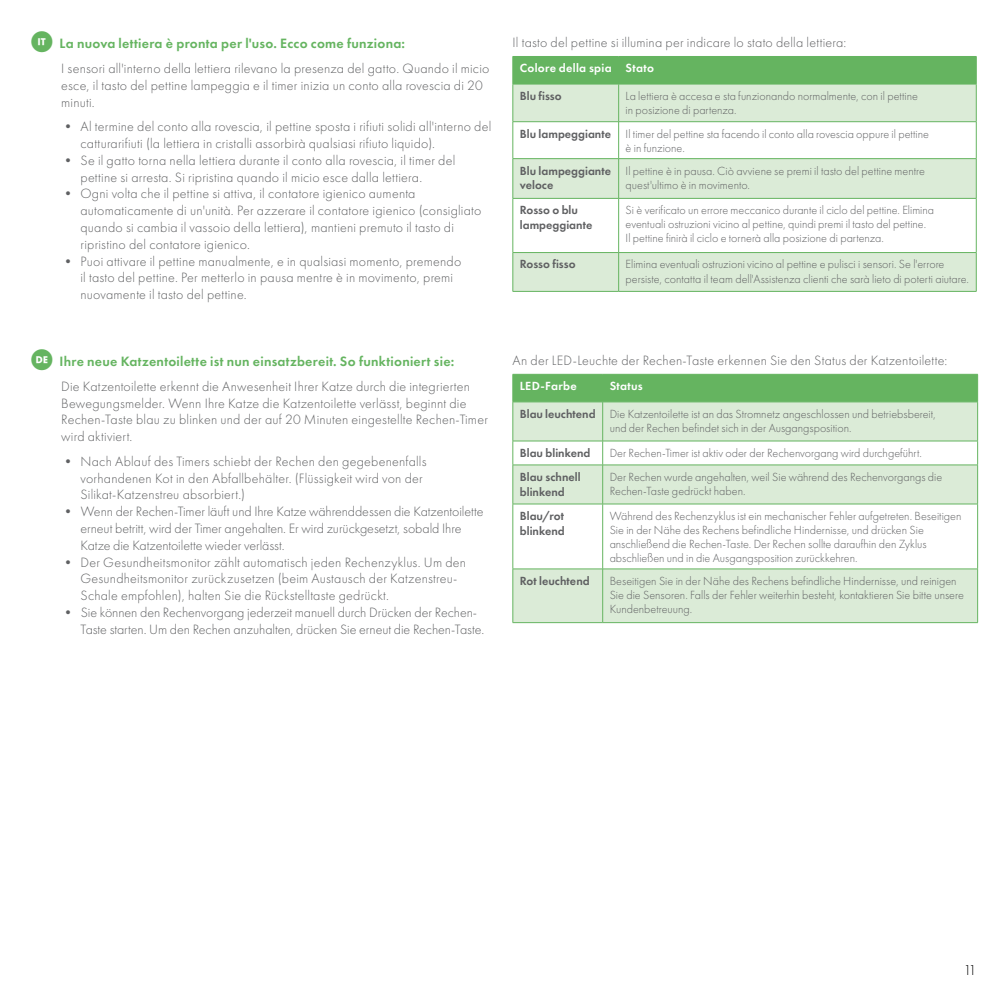
<style>
.page{position:relative;width:1008px;height:1008px;background:#fff}
.page>*{position:absolute;margin:0;border:0;box-sizing:border-box;transform-origin:0 0}
.t1{font:14.88px "Futura PT Light";color:#000}
.t2{font:14px/16.8px "Futura PT Light";letter-spacing:.015em;color:#5f6062}
.t3{font:14px/16.8px "Futura PT Light";letter-spacing:-.005em;color:#5f6062}
.t4{font:14px "Futura PT Demi";letter-spacing:.02em;color:#65b460}
.t5{font:12.25px/14px "Futura PT Light";color:#5f6062}
.t6{font:12.25px/14.7px "Futura PT Demi";color:#5f6062}
.t7{font:12.25px "Futura PT Demi";letter-spacing:.02em;color:#fff}
.s1{font-family:"Futura PT Demi"}
</style>
<div class="page">
<svg style="left:514px;top:85px;width:462px;height:206px;fill:#dbebd7"></svg>
<hr style="left:513px;top:84px;width:1px;height:37px;background:#65b460">
<hr style="left:618px;top:84px;width:1px;height:37px;background:#65b460">
<hr style="left:976px;top:84px;width:1px;height:37px;background:#65b460">
<hr style="left:513px;top:121px;width:106px;height:1px;background:#65b460">
<hr style="left:513px;top:122px;width:1px;height:36px;background:#65b460">
<hr style="left:619px;top:121px;width:357px;height:1px;background:#65b460">
<hr style="left:618px;top:122px;width:1px;height:36px;background:#65b460">
<hr style="left:976px;top:122px;width:1px;height:36px;background:#65b460">
<hr style="left:513px;top:158px;width:106px;height:1px;background:#65b460">
<hr style="left:513px;top:159px;width:1px;height:39px;background:#65b460">
<hr style="left:619px;top:158px;width:357px;height:1px;background:#65b460">
<hr style="left:618px;top:159px;width:1px;height:39px;background:#65b460">
<hr style="left:976px;top:159px;width:1px;height:39px;background:#65b460">
<hr style="left:513px;top:198px;width:106px;height:1px;background:#65b460">
<hr style="left:513px;top:199px;width:1px;height:53px;background:#65b460">
<hr style="left:619px;top:198px;width:357px;height:1px;background:#65b460">
<hr style="left:618px;top:199px;width:1px;height:53px;background:#65b460">
<hr style="left:976px;top:199px;width:1px;height:53px;background:#65b460">
<hr style="left:513px;top:252px;width:106px;height:1px;background:#65b460">
<hr style="left:513px;top:253px;width:1px;height:38px;background:#65b460">
<hr style="left:619px;top:252px;width:357px;height:1px;background:#65b460">
<hr style="left:618px;top:253px;width:1px;height:38px;background:#65b460">
<hr style="left:976px;top:253px;width:1px;height:38px;background:#65b460">
<hr style="left:513px;top:291px;width:106px;height:1px;background:#65b460">
<hr style="left:619px;top:291px;width:357px;height:1px;background:#65b460">
<div style="left:513px;top:56px;width:464px;height:28px;background:#65b460"></div>
<hr style="left:513px;top:84px;width:106px;height:1px;background:#65b460">
<hr style="left:619px;top:84px;width:357px;height:1px;background:#65b460">
<svg style="left:514px;top:403px;width:463px;height:219px;fill:#dbebd7"></svg>
<hr style="left:513px;top:402px;width:1px;height:39px;background:#65b460">
<hr style="left:602px;top:402px;width:1px;height:39px;background:#65b460">
<hr style="left:977px;top:402px;width:1px;height:39px;background:#65b460">
<hr style="left:513px;top:441px;width:90px;height:1px;background:#65b460">
<svg style="left:513px;top:441px;width:1px;height:24px"></svg>
<hr style="left:603px;top:441px;width:375px;height:1px;background:#65b460">
<svg style="left:602px;top:441px;width:1px;height:24px"></svg>
<svg style="left:977px;top:441px;width:1px;height:24px"></svg>
<hr style="left:513px;top:465px;width:90px;height:1px;background:#65b460">
<hr style="left:513px;top:465px;width:1px;height:39px;background:#65b460">
<hr style="left:603px;top:465px;width:375px;height:1px;background:#65b460">
<hr style="left:602px;top:465px;width:1px;height:39px;background:#65b460">
<hr style="left:977px;top:465px;width:1px;height:39px;background:#65b460">
<hr style="left:513px;top:504px;width:90px;height:1px;background:#65b460">
<hr style="left:513px;top:504px;width:1px;height:65px;background:#65b460">
<hr style="left:603px;top:504px;width:375px;height:1px;background:#65b460">
<hr style="left:602px;top:504px;width:1px;height:65px;background:#65b460">
<hr style="left:977px;top:504px;width:1px;height:65px;background:#65b460">
<hr style="left:513px;top:569px;width:90px;height:1px;background:#65b460">
<hr style="left:513px;top:569px;width:1px;height:53px;background:#65b460">
<hr style="left:603px;top:569px;width:375px;height:1px;background:#65b460">
<hr style="left:602px;top:569px;width:1px;height:53px;background:#65b460">
<hr style="left:977px;top:569px;width:1px;height:53px;background:#65b460">
<hr style="left:513px;top:622px;width:90px;height:1px;background:#65b460">
<hr style="left:603px;top:622px;width:375px;height:1px;background:#65b460">
<div style="left:513px;top:374px;width:465px;height:28px;background:#65b460"></div>
<hr style="left:513px;top:402px;width:90px;height:1px;background:#65b460">
<hr style="left:603px;top:402px;width:375px;height:1px;background:#65b460">
<p class="t4" style="left:60px;top:35px;width:347px">La nuova lettiera è pronta per l'uso. Ecco come funziona:</p>
<p class="t2" style="left:61px;top:60px;width:430px">I sensori all'interno della lettiera rilevano la presenza del gatto. Quando il micio esce, il tasto del pettine lampeggia e il timer inizia un conto alla rovescia di 20 minuti.</p>
<p class="t2" style="left:80px;top:118px;width:412px;text-indent:-19px">• Al termine del conto alla rovescia, il pettine sposta i rifiuti solidi all'interno del catturarifiuti (la lettiera in cristalli assorbirà qualsiasi rifiuto liquido).</p>
<p class="t2" style="left:80px;top:152px;width:376px;text-indent:-19px">• Se il gatto torna nella lettiera durante il conto alla rovescia, il timer del pettine si arresta. Si ripristina quando il micio esce dalla lettiera.</p>
<p class="t2" style="left:80px;top:185px;width:402px;text-indent:-19px">• Ogni volta che il pettine si attiva, il contatore igienico aumenta automaticamente di un'unità. Per azzerare il contatore igienico (consigliato quando si cambia il vassoio della lettiera), mantieni premuto il tasto di ripristino del contatore igienico.</p>
<p class="t2" style="left:80px;top:253px;width:382px;text-indent:-19px">• Puoi attivare il pettine manualmente, e in qualsiasi momento, premendo il tasto del pettine. Per metterlo in pausa mentre è in movimento, premi nuovamente il tasto del pettine.</p>
<p class="t4" style="left:60px;top:353px;width:396px">Ihre neue Katzentoilette ist nun einsatzbereit. So funktioniert sie:</p>
<p class="t2" style="left:61px;top:378px;width:428px">Die Katzentoilette erkennt die Anwesenheit Ihrer Katze durch die integrierten Bewegungsmelder. Wenn Ihre Katze die Katzentoilette verlässt, beginnt die Rechen-Taste blau zu blinken und der auf 20 Minuten eingestellte Rechen-Timer wird aktiviert.</p>
<p class="t2" style="left:80px;top:453px;width:347px;text-indent:-19px">• Nach Ablauf des Timers schiebt der Rechen den gegebenenfalls vorhandenen Kot in den Abfallbehälter. (Flüssigkeit wird von der<br>Silikat-Katzenstreu absorbiert.)</p>
<p class="t3" style="left:80px;top:503px;width:405px;text-indent:-19px">• Wenn der Rechen-Timer läuft und Ihre Katze währenddessen die Katzentoilette erneut betritt, wird der Timer angehalten. Er wird zurückgesetzt, sobald Ihre<br>Katze die Katzentoilette wieder verlässt.</p>
<p class="t2" style="left:80px;top:554px;width:387px;text-indent:-19px">• Der Gesundheitsmonitor zählt automatisch jeden Rechenzyklus. Um den<br>Gesundheitsmonitor zurückzusetzen (beim Austausch der Katzenstreu-<br>Schale empfohlen), halten Sie die Rückstelltaste gedrückt.</p>
<p class="t3" style="left:80px;top:604px;width:405px;text-indent:-19px">• Sie können den Rechenvorgang jederzeit manuell durch Drücken der Rechen-<br>Taste starten. Um den Rechen anzuhalten, drücken Sie erneut die Rechen-Taste.</p>
<p class="t2" style="left:513px;top:34px;width:335px">Il tasto del pettine si illumina per indicare lo stato della lettiera:</p>
<p class="t7" style="left:520px;top:61px;width:136px">Colore della spia Stato</p>
<p class="t6" style="left:520px;top:88px;width:43px">Blu fisso</p>
<p class="t5" style="left:626px;top:89px;width:294px">La lettiera è accesa e sta funzionando normalmente, con il pettine in posizione di partenza.</p>
<p class="t5" style="left:626px;top:127px;width:305px;text-indent:-106px"><span class="s1">Blu lampeggiante</span> Il timer del pettine sta facendo il conto alla rovescia oppure il pettine è in funzione.</p>
<p class="t6" style="left:520px;top:163px;width:93px">Blu lampeggiante veloce</p>
<p class="t5" style="left:626px;top:164px;width:301px">Il pettine è in pausa. Ciò avviene se premi il tasto del pettine mentre quest'ultimo è in movimento.</p>
<p class="t6" style="left:520px;top:203px;width:74px">Rosso o blu lampeggiante</p>
<p class="t5" style="left:626px;top:203px;width:310px">Si è verificato un errore meccanico durante il ciclo del pettine. Elimina eventuali ostruzioni vicino al pettine, quindi premi il tasto del pettine.<br>Il pettine finirà il ciclo e tornerà alla posizione di partenza.</p>
<p class="t6" style="left:520px;top:257px;width:57px">Rosso fisso</p>
<p class="t5" style="left:626px;top:258px;width:345px">Elimina eventuali ostruzioni vicino al pettine e pulisci i sensori. Se l'errore persiste, contatta il team dell'Assistenza clienti che sarà lieto di poterti aiutare.</p>
<p class="t2" style="left:513px;top:352px;width:436px">An der LED-Leuchte der Rechen-Taste erkennen Sie den Status der Katzentoilette:</p>
<p class="t7" style="left:520px;top:378px;width:58px">LED-Farbe</p>
<p class="t7" style="left:610px;top:378px;width:35px">Status</p>
<p class="t5" style="left:520px;top:407px;width:418px;text-align:center"><span class="s1">Blau leuchtend</span> Die Katzentoilette ist an das Stromnetz angeschlossen und betriebsbereit, und der Rechen befindet sich in der Ausgangsposition.</p>
<p class="t6" style="left:520px;top:445px;width:72px">Blau blinkend</p>
<p class="t5" style="left:610px;top:446px;width:314px">Der Rechen-Timer ist aktiv oder der Rechenvorgang wird durchgeführt.</p>
<p class="t6" style="left:520px;top:469px;width:62px">Blau schnell blinkend</p>
<p class="t5" style="left:610px;top:470px;width:334px">Der Rechen wurde angehalten, weil Sie während des Rechenvorgangs die<br>Rechen-Taste gedrückt haben.</p>
<p class="t6" style="left:520px;top:508px;width:46px">Blau/rot blinkend</p>
<p class="t5" style="left:610px;top:509px;width:353px">Während des Rechenzyklus ist ein mechanischer Fehler aufgetreten. Beseitigen Sie in der Nähe des Rechens befindliche Hindernisse, und drücken Sie anschließend die Rechen-Taste. Der Rechen sollte daraufhin den Zyklus abschließen und in die Ausgangsposition zurückkehren.</p>
<p class="t6" style="left:520px;top:573px;width:71px">Rot leuchtend</p>
<p class="t5" style="left:610px;top:574px;width:356px">Beseitigen Sie in der Nähe des Rechens befindliche Hindernisse, und reinigen<br>Sie die Sensoren. Falls der Fehler weiterhin besteht, kontaktieren Sie bitte unsere<br>Kundenbetreuung.</p>
<p class="t1" style="left:963px;top:961px;width:15px">11</p>
</div>
